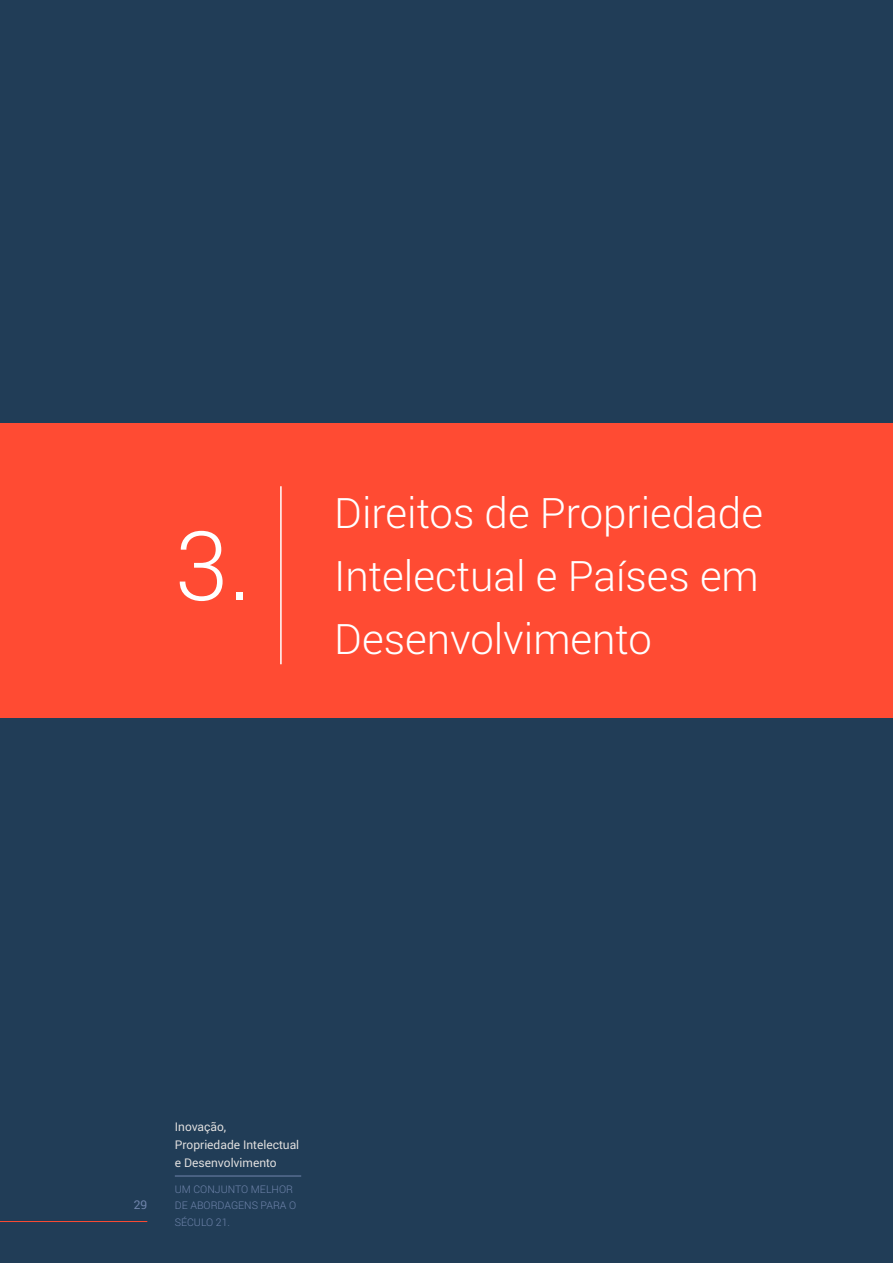
<style>
.page{position:relative;width:893px;height:1263px;background:#213d57}
.page>*{position:absolute;margin:0;border:0;box-sizing:border-box;transform-origin:0 0}
.t1{font:300 96px "Roboto";color:#fff}
.t2{font:300 42px/63px "Roboto";color:#fff;text-align:justify}
.t3{font:12px/18px "Roboto";color:#e4e2e1}
.t4{font:12px "Roboto";color:#7085ac}
.t5{font:300 10.5px/16.5px "Roboto";color:#7085ac}
</style>
<div class="page">
<div style="left:0;top:423px;width:893px;height:294px;background:#ff4b33"></div>
<hr style="left:280px;top:486px;width:2px;height:178px;background:#fff">
<hr style="left:0;top:1221px;width:147px;height:1px;background:#ff4b33">
<hr style="left:175px;top:1175px;width:126px;height:1px;background:#7085ac">
<h1 class="t1" style="left:175px;top:499px;width:78px">3.</h1>
<p class="t2" style="left:334px;top:480px;width:430px">Direitos de Propriedade Intelectual e Países em Desenvolvimento</p>
<p class="t4" style="left:134px;top:1196px;width:15px">29</p>
<p class="t3" style="left:175px;top:1117px;width:126px">Inovação,<br>Propriedade Intelectual e Desenvolvimento</p>
<p class="t5" style="left:175px;top:1180px;width:123px">UM CONJUNTO MELHOR<br>DE ABORDAGENS PARA O<br>SÉCULO 21.</p>
</div>
